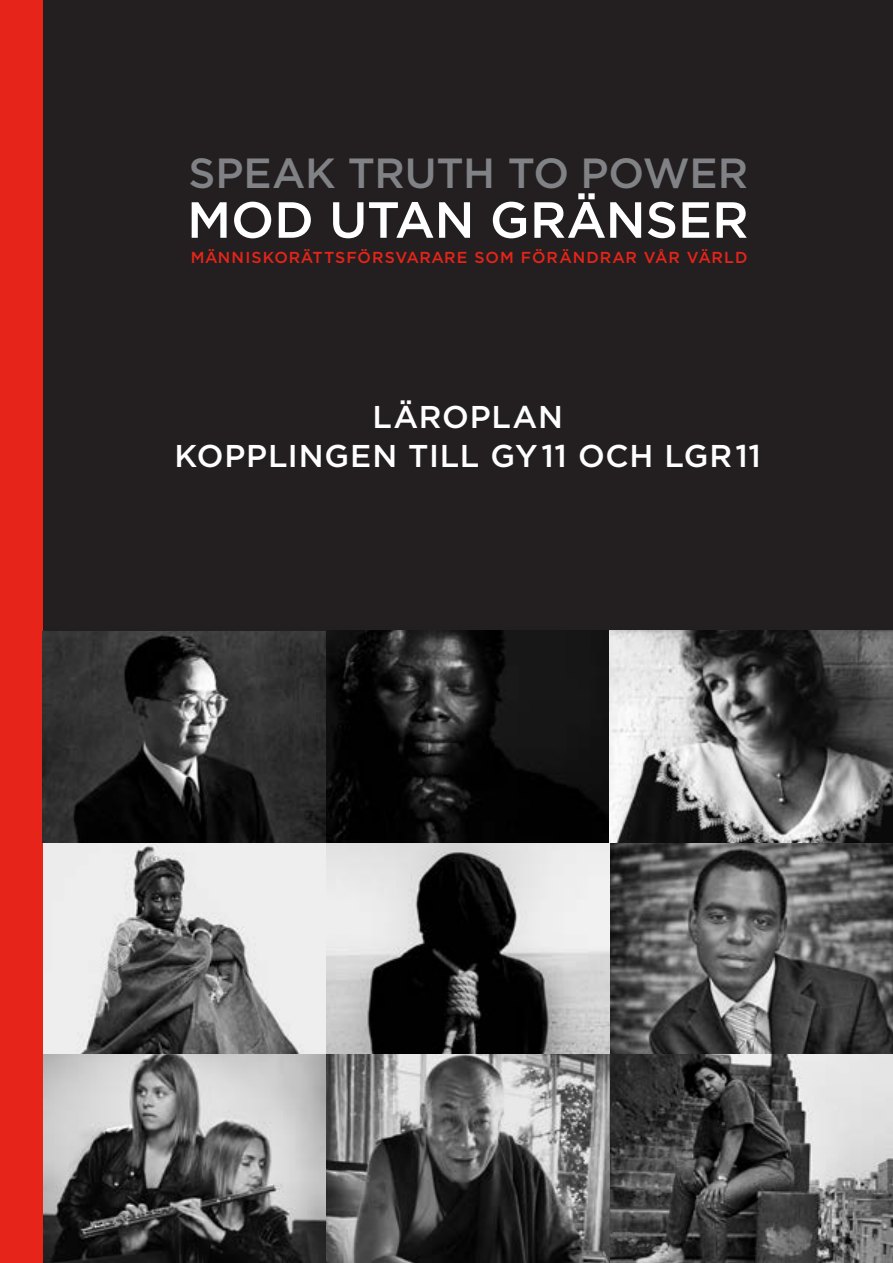
<style>
.page{position:relative;width:893px;height:1263px;background:#fff}
.page>*{position:absolute;margin:0;border:0;box-sizing:border-box;transform-origin:0 0}
.t1{font:500 50.7px "Gotham HTF";color:#fff}
.t2{font:500 42.15px "Gotham HTF";letter-spacing:-.005em;color:#808285}
.RUBRIK-INTERVJUPERSO{font:500 31.5px "Gotham";letter-spacing:.025em;color:#fff}
.t3{font:500 15.9px "Gotham";letter-spacing:.055em;color:#e72419}
</style>
<div class="page">
<img style="left:43px;top:631px;width:850px;height:632px">
<div style="left:43px;top:0;width:850px;height:631px;background:#231f20"></div>
<div style="left:0;top:0;width:43px;height:1263px;background:#e72419"></div>
<p class="t2" style="left:188px;top:149px;width:561px">SPEAK TRUTH TO POWER</p>
<p class="t1" style="left:187px;top:191px;width:563px">MOD UTAN GRÄNSER</p>
<p class="t3" style="left:191px;top:248px;width:558px">MÄNNISKORÄTTSFÖRSVARARE SOM FÖRÄNDRAR VÅR VÄRLD</p>
<p class="RUBRIK-INTERVJUPERSO" style="left:372px;top:399px;width:192px">LÄROPLAN</p>
<p class="RUBRIK-INTERVJUPERSO" style="left:175px;top:438px;width:588px">KOPPLINGEN TILL GY11 OCH LGR11</p>
</div>
